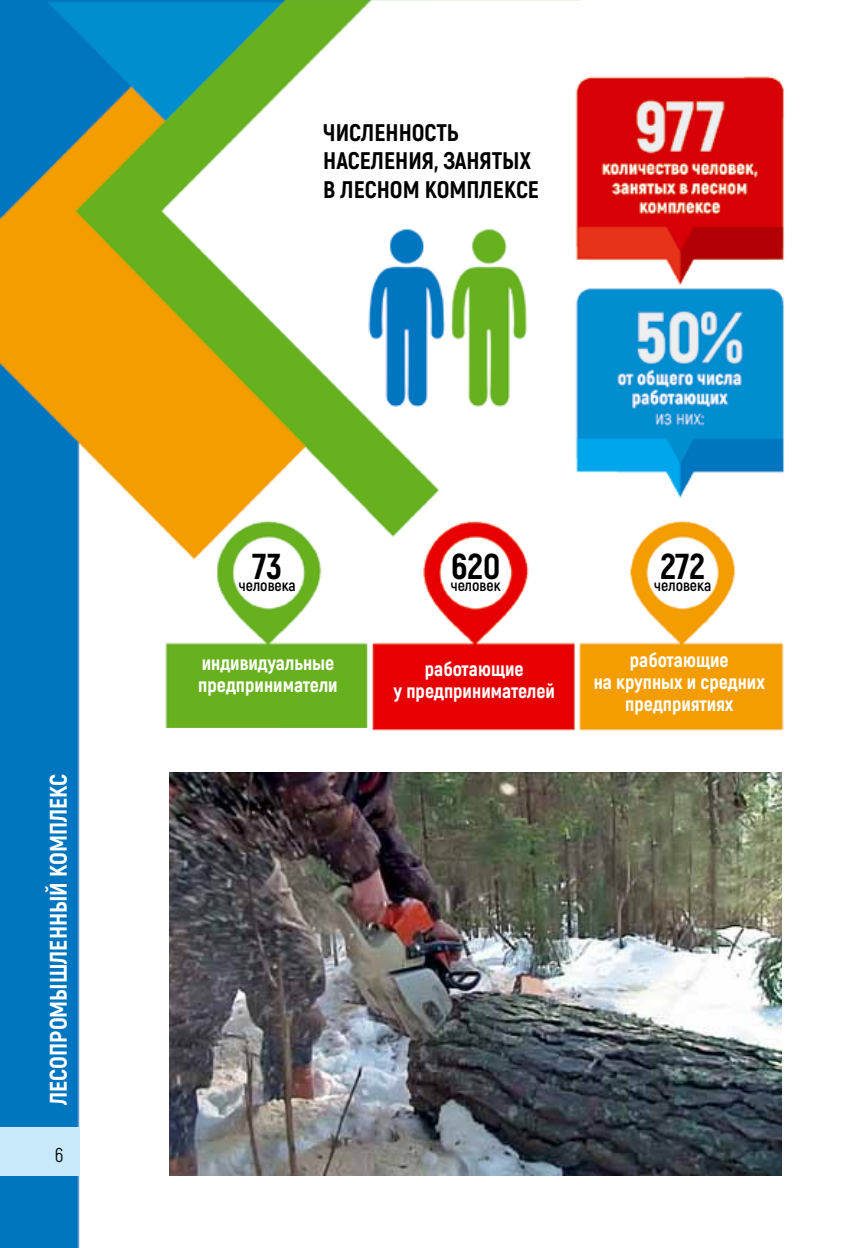
<style>
.page{position:relative;width:862px;height:1248px;background:#fff}
.page>*{position:absolute;margin:0;border:0;box-sizing:border-box;transform-origin:0 0}
.t1{font:800 36px "Akrobat";color:#000}
.t2{font:800 24px/28.8px "Akrobat";color:#000}
.t3{font:800 24px "Akrobat";color:#fff}
.t4{font:800 20px/22px "Akrobat";color:#fff;text-align:center}
.t5{font:20px "Akrobat";color:#000}
.t6{font:700 16px "Akrobat";color:#000}
</style>
<div class="page">
<img style="left:0;top:0;width:785px;height:1247px">
<div style="left:165px;top:728px;width:206px;height:60px;background:#fff"></div>
<img style="left:170px;top:772px;width:611px;height:403px">
<div style="left:0;top:1127px;width:79px;height:48px;background:#c7e9fa"></div>
<p class="t2" style="left:323px;top:117px;width:217px">Численность населения, занятых в лесном комплексе</p>
<p class="t3" style="left:43px;top:1104px;width:331px;rotate:-90deg">Лесопромышленный комплекс</p>
<p class="t5" style="left:55px;top:1142px;width:10px">6</p>
<h1 class="t1" style="left:253px;top:543px;width:31px">73</h1>
<p class="t6" style="left:239px;top:575px;width:58px">человека</p>
<p class="t4" style="left:198px;top:652px;width:141px;text-align:left">индивидуальные предприниматели</p>
<h1 class="t1" style="left:451px;top:543px;width:51px">620</h1>
<p class="t6" style="left:451px;top:575px;width:52px">человек</p>
<h1 class="t1" style="left:660px;top:543px;width:46px">272</h1>
<p class="t6" style="left:654px;top:575px;width:58px">человека</p>
<p class="t4" style="left:393px;top:657px;width:163px">работающие<br>у предпринимателей</p>
<p class="t4" style="left:594px;top:649px;width:173px">работающие<br>на крупных и средних предприятиях</p>
</div>
